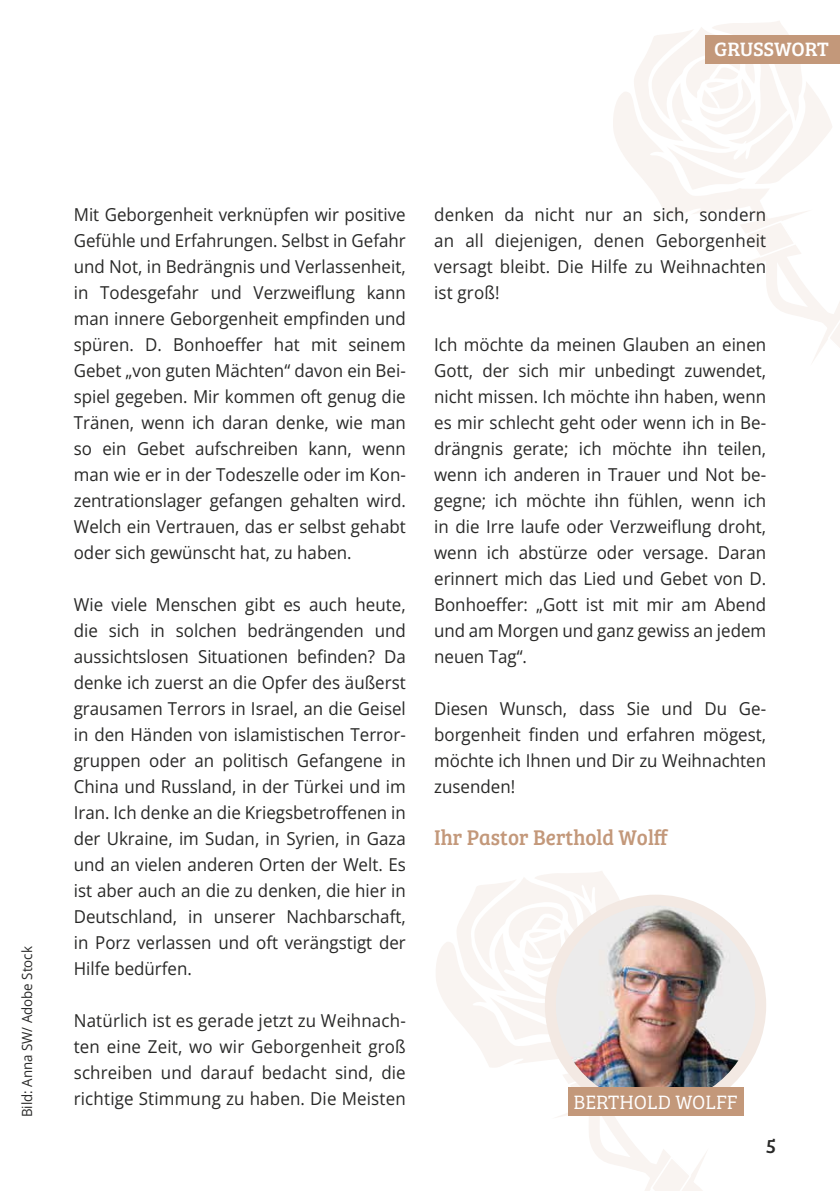
<style>
.page{position:relative;width:840px;height:1191px;background:#fff}
.page>*{position:absolute;margin:0;border:0;box-sizing:border-box;transform-origin:0 0}
.t1{font:22px "Bree Serif";color:#c3987a;scale:.95 1}
.t2{font:20px "Bree Serif Lt";color:#fff}
.t3{font:20px "Bree Serif";letter-spacing:-.01em;color:#fff}
.t4{font:20px "Bree Serif";color:#282827}
.t5{font:17.8px/26px "Open Sans";color:#282827;text-align:justify;scale:.95 1}
.t6{font:14px "Open Sans";color:#282827;scale:.95 1}
</style>
<div class="page">
<svg style="left:613px;top:21px;width:219px;height:196px;fill:#f9f4f1"></svg>
<svg style="left:728px;top:190px;width:111px;height:171px"></svg>
<svg style="left:436px;top:871px;width:183px;height:196px;fill:#f9f4f1"></svg>
<svg style="left:551px;top:1040px;width:210px;height:151px"></svg>
<div style="left:544px;top:894px;width:221px;height:221px;background:#f3e9e3;border-radius:50%"></div>
<img style="left:555px;top:905px;width:199px;height:199px;border-radius:100px">
<div style="left:567px;top:1087px;width:175px;height:28px;background:#c3987a"></div>
<hr style="left:0;top:442px;width:1px;height:285px;background:#282827">
<div style="left:705px;top:35px;width:134px;height:28px;background:#c3987a"></div>
<p class="t3" style="left:713px;top:34px;width:116px">GRUSSWORT</p>
<p class="t6" style="left:17px;top:1117px;width:181px;rotate:-90deg">Bild: Anna SW/ Adobe Stock</p>
<p class="t5" style="left:74px;top:201px;width:351px">Mit Geborgenheit verknüpfen wir positive Gefühle und Erfahrungen. Selbst in Gefahr und Not, in Bedrängnis und Verlassenheit, in Todesgefahr und Verzweiflung kann man innere Geborgenheit empfinden und spüren. D. Bonhoeffer hat mit seinem Gebet „von guten Mächten“ davon ein Bei&shy;spiel gegeben. Mir kommen oft genug die Tränen, wenn ich daran denke, wie man so ein Gebet aufschreiben kann, wenn man wie er in der Todeszelle oder im Kon&shy;zentrationslager gefangen gehalten wird.<br>Welch ein Vertrauen, das er selbst gehabt oder sich gewünscht hat, zu haben.</p>
<p class="t5" style="left:74px;top:591px;width:351px">Wie viele Menschen gibt es auch heute, die sich in solchen bedrängenden und aussichtslosen Situationen befinden? Da denke ich zuerst an die Opfer des äußerst grausamen Terrors in Israel, an die Geisel in den Händen von islamistischen Terror&shy;gruppen oder an politisch Gefangene in China und Russland, in der Türkei und im Iran. Ich denke an die Kriegsbetroffenen in der Ukraine, im Sudan, in Syrien, in Gaza und an vielen anderen Orten der Welt. Es ist aber auch an die zu denken, die hier in Deutschland, in unserer Nachbarschaft, in Porz verlassen und oft verängstigt der Hilfe bedürfen.</p>
<p class="t5" style="left:74px;top:1007px;width:351px">Natürlich ist es gerade jetzt zu Weihnach&shy;ten eine Zeit, wo wir Geborgenheit groß schreiben und darauf bedacht sind, die richtige Stimmung zu haben. Die Meisten</p>
<p class="t5" style="left:434px;top:201px;width:351px">denken da nicht nur an sich, sondern an all diejenigen, denen Geborgenheit versagt bleibt. Die Hilfe zu Weihnachten ist groß!</p>
<p class="t5" style="left:434px;top:331px;width:351px">Ich möchte da meinen Glauben an einen Gott, der sich mir unbedingt zuwendet, nicht missen. Ich möchte ihn haben, wenn es mir schlecht geht oder wenn ich in Be&shy;drängnis gerate; ich möchte ihn teilen, wenn ich anderen in Trauer und Not be&shy;gegne; ich möchte ihn fühlen, wenn ich in die Irre laufe oder Verzweiflung droht, wenn ich abstürze oder versage. Daran erinnert mich das Lied und Gebet von D.<br>Bonhoeffer: „Gott ist mit mir am Abend und am Morgen und ganz gewiss an jedem neuen Tag“.</p>
<p class="t5" style="left:434px;top:695px;width:351px">Diesen Wunsch, dass Sie und Du Ge&shy;borgenheit finden und erfahren mögest, möchte ich Ihnen und Dir zu Weihnachten zusenden!</p>
<p class="t1" style="left:434px;top:821px;width:248px">Ihr Pastor Berthold Wolff</p>
<p class="t2" style="left:573px;top:1087px;width:165px">BERTHOLD WOLFF</p>
<p class="t4" style="left:765px;top:1131px;width:11px">5</p>
</div>
